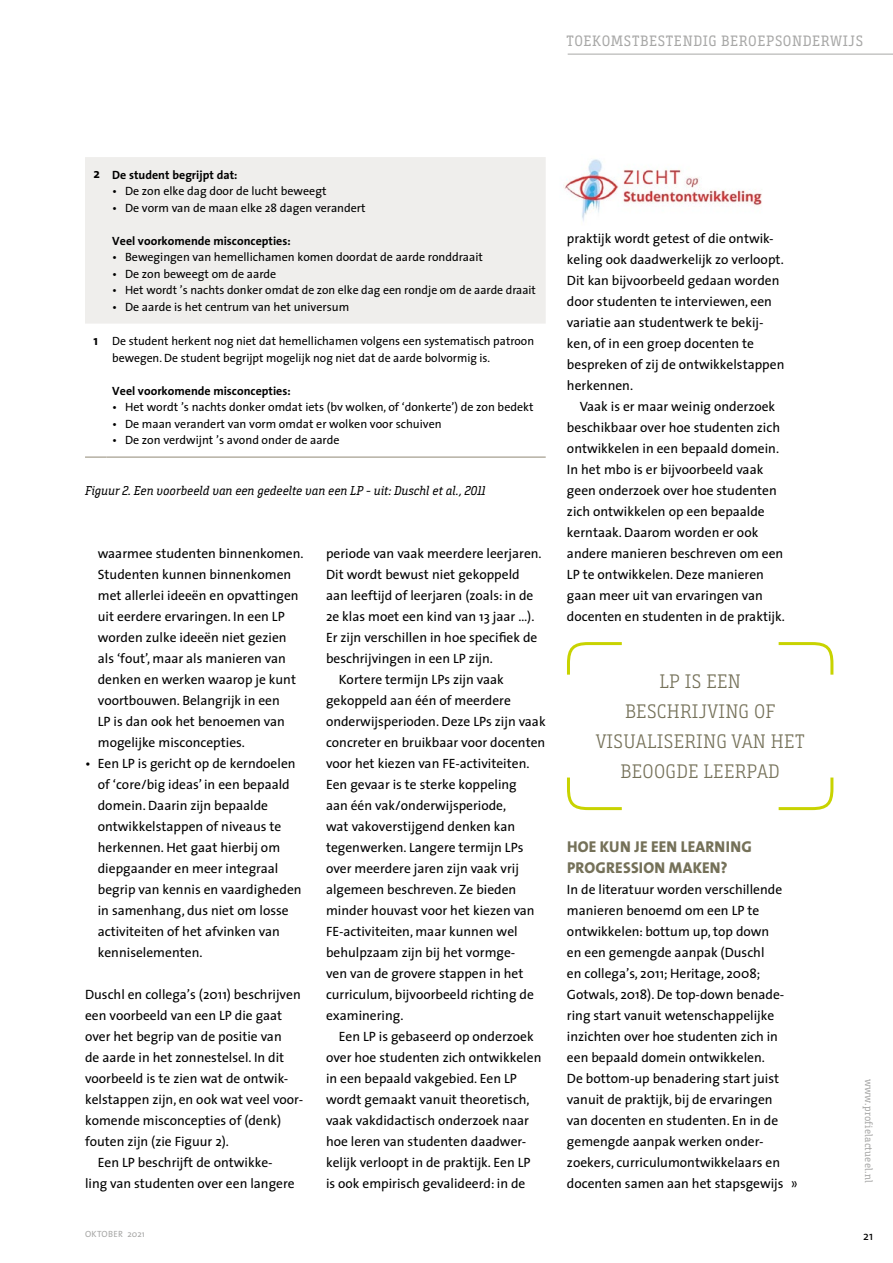
<style>
.page{position:relative;width:893px;height:1263px;background:#fff}
.page>*{position:absolute;margin:0;border:0;box-sizing:border-box;transform-origin:0 0}
.streamer{font:300 19.5px/30px "Bunday Slab";letter-spacing:.02em;color:#757159;text-align:center}
.tussenkopjes{font:800 15.75px/21px "The Sans";letter-spacing:.015em;color:#757159}
.t1{font:15px "Bunday Slab";letter-spacing:.045em;color:#a8a8a7}
.t2{font:15px "Bunday Slab";color:#000}
.bodytekst{font:13.5px/21px "The Sans";color:#000}
.body_geen_inspringin{font:13.5px/21px "The Sans";color:#000}
.body_geen_inspringin-2{font:700 13.5px "The Sans";color:#000}
.fotobijschrift{font:italic 12.75px "Bunday Slab";color:#000}
.body_geen_inspringin-3{font:12px/16.5px "The Sans";color:#000}
.body_geen_inspringin-4{font:700 12px "The Sans";color:#000}
.t3{font:10.5px "Bunday Slab";letter-spacing:.02em;color:#a8a8a7}
.t4{font:9px "The Sans";letter-spacing:.03em;color:#a8a8a7}
</style>
<div class="page">
<img style="left:564px;top:159px;width:198px;height:62px">
<hr style="left:568px;top:54px;width:325px;height:1px;background:#a8a8a7">
<svg style="left:778px;top:642px;width:56px;height:33px"></svg>
<svg style="left:567px;top:777px;width:55px;height:34px"></svg>
<svg style="left:567px;top:642px;width:55px;height:33px"></svg>
<svg style="left:778px;top:777px;width:56px;height:34px"></svg>
<div style="left:85px;top:157px;width:461px;height:167px;background:#efeeec"></div>
<hr style="left:85px;top:456px;width:21px;height:2px;background:#b5b0a3">
<hr style="left:106px;top:456px;width:440px;height:2px;background:#b5b0a3">
<p class="t1" style="left:566px;top:32px;width:298px">TOEKOMSTBESTENDIG BEROEPSONDERWIJS</p>
<p class="body_geen_inspringin-2" style="left:94px;top:163px;width:8px">2</p>
<p class="body_geen_inspringin-4" style="left:112px;top:165px;width:127px">De student begrijpt dat:</p>
<p class="body_geen_inspringin-3" style="left:112px;top:183px;width:216px">• De zon elke dag door de lucht beweegt</p>
<p class="body_geen_inspringin-3" style="left:112px;top:199px;width:255px">• De vorm van de maan elke 28 dagen verandert</p>
<p class="body_geen_inspringin-4" style="left:112px;top:231px;width:180px">Veel voorkomende misconcepties:</p>
<p class="body_geen_inspringin-3" style="left:112px;top:249px;width:372px">• Bewegingen van hemellichamen komen doordat de aarde ronddraait</p>
<p class="body_geen_inspringin-3" style="left:112px;top:265px;width:166px">• De zon beweegt om de aarde</p>
<p class="body_geen_inspringin-3" style="left:112px;top:282px;width:425px">• Het wordt ’s nachts donker omdat de zon elke dag een rondje om de aarde draait</p>
<p class="body_geen_inspringin-3" style="left:112px;top:298px;width:239px">• De aarde is het centrum van het universum</p>
<p class="body_geen_inspringin-2" style="left:94px;top:329px;width:6px">1</p>
<p class="body_geen_inspringin-3" style="left:112px;top:333px;width:423px">De student herkent nog niet dat hemellichamen volgens een systematisch patroon bewegen. De student begrijpt mogelijk nog niet dat de aarde bolvormig is.</p>
<p class="body_geen_inspringin-4" style="left:112px;top:381px;width:180px">Veel voorkomende misconcepties:</p>
<p class="body_geen_inspringin-3" style="left:112px;top:399px;width:423px">• Het wordt ’s nachts donker omdat iets (bv wolken, of ‘donkerte’) de zon bedekt</p>
<p class="body_geen_inspringin-3" style="left:112px;top:415px;width:331px">• De maan verandert van vorm omdat er wolken voor schuiven</p>
<p class="body_geen_inspringin-3" style="left:112px;top:432px;width:229px">• De zon verdwijnt ’s avond onder de aarde</p>
<p class="fotobijschrift" style="left:85px;top:483px;width:402px">Figuur 2. Een voorbeeld van een gedeelte van een LP - uit: Duschl et al., 2011</p>
<p class="bodytekst" style="left:98px;top:543px;width:207px">waarmee studenten binnenkomen.<br>Studenten kunnen binnenkomen met allerlei ideeën en opvattingen uit eerdere ervaringen. In een LP worden zulke ideeën niet gezien als ‘fout’, maar als manieren van denken en werken waarop je kunt voortbouwen. Belangrijk in een<br>LP is dan ook het benoemen van mogelijke misconcepties.</p>
<p class="bodytekst" style="left:98px;top:753px;width:205px;text-indent:-13px">• Een LP is gericht op de kerndoelen of ‘core/big ideas’ in een bepaald domein. Daarin zijn bepaalde ontwikkelstappen of niveaus te herkennen. Het gaat hierbij om diepgaander en meer integraal begrip van kennis en vaardigheden in samenhang, dus niet om losse activiteiten of het afvinken van kenniselementen.</p>
<p class="body_geen_inspringin" style="left:85px;top:984px;width:220px">Duschl en collega’s (2011) beschrijven een voorbeeld van een LP die gaat over het begrip van de positie van<br>de aarde in het zonnestelsel. In dit voorbeeld is te zien wat de ontwik&shy;kelstappen zijn, en ook wat veel voor&shy;komende misconcepties of (denk) fouten zijn (zie Figuur 2).</p>
<p class="bodytekst" style="left:85px;top:1152px;width:211px;text-indent:13px">Een LP beschrijft de ontwikke&shy;ling van studenten over een langere</p>
<p class="bodytekst" style="left:326px;top:543px;width:217px">periode van vaak meerdere leerjaren.<br>Dit wordt bewust niet gekoppeld aan leeftijd of leerjaren (zoals: in de 2e klas moet een kind van 13 jaar …).<br>Er zijn verschillen in hoe specifiek de beschrijvingen in een LP zijn.</p>
<p class="bodytekst" style="left:326px;top:669px;width:221px;text-indent:13px">Kortere termijn LPs zijn vaak gekoppeld aan één of meerdere onderwijsperioden. Deze LPs zijn vaak concreter en bruikbaar voor docenten voor het kiezen van FE-activiteiten.<br>Een gevaar is te sterke koppeling<br>aan één vak/onderwijsperiode,<br>wat vakoverstijgend denken kan tegenwerken. Langere termijn LPs over meerdere jaren zijn vaak vrij algemeen beschreven. Ze bieden minder houvast voor het kiezen van<br>FE-activiteiten, maar kunnen wel behulpzaam zijn bij het vormge-<br>ven van de grovere stappen in het curriculum, bijvoorbeeld richting de examinering.</p>
<p class="bodytekst" style="left:326px;top:1026px;width:217px;text-indent:13px">Een LP is gebaseerd op onderzoek over hoe studenten zich ontwikkelen in een bepaald vakgebied. Een LP wordt gemaakt vanuit theoretisch, vaak vakdidactisch onderzoek naar hoe leren van studenten daadwer&shy;kelijk verloopt in de praktijk. Een LP is ook empirisch gevalideerd: in de</p>
<p class="bodytekst" style="left:567px;top:228px;width:219px">praktijk wordt getest of die ontwik&shy;keling ook daadwerkelijk zo verloopt.<br>Dit kan bijvoorbeeld gedaan worden door studenten te interviewen, een variatie aan studentwerk te bekij&shy;ken, of in een groep docenten te bespreken of zij de ontwikkelstappen herkennen.</p>
<p class="bodytekst" style="left:567px;top:396px;width:219px;text-indent:13px">Vaak is er maar weinig onderzoek beschikbaar over hoe studenten zich ontwikkelen in een bepaald domein.<br>In het mbo is er bijvoorbeeld vaak geen onderzoek over hoe studenten zich ontwikkelen op een bepaalde kerntaak. Daarom worden er ook andere manieren beschreven om een LP te ontwikkelen. Deze manieren gaan meer uit van ervaringen van docenten en studenten in de praktijk.</p>
<p class="streamer" style="left:596px;top:667px;width:211px">LP IS EEN<br>BESCHRIJVING OF<br>VISUALISERING VAN HET<br>BEOOGDE LEERPAD</p>
<p class="tussenkopjes" style="left:567px;top:836px;width:186px">HOE KUN JE EEN LEARNING<br>PROGRESSION MAKEN?</p>
<p class="body_geen_inspringin" style="left:567px;top:879px;width:219px">In de literatuur worden verschillende manieren benoemd om een LP te ontwikkelen: bottum up, top down en een gemengde aanpak (Duschl<br>en collega’s, 2011; Heritage, 2008; Gotwals, 2018). De top-down benade&shy;ring start vanuit wetenschappelijke inzichten over hoe studenten zich in een bepaald domein ontwikkelen.<br>De bottom-up benadering start juist vanuit de praktijk, bij de ervaringen van docenten en studenten. En in de gemengde aanpak werken onder&shy;zoekers, curriculumontwikkelaars en docenten samen aan het stapsgewijs</p>
<p class="t2" style="left:791px;top:1174px;width:9px">»</p>
<p class="t3" style="left:875px;top:1079px;width:105px;rotate:90deg">www.profielactueel.nl</p>
<p class="t4" style="left:85px;top:1227px;width:39px">OKTOBER</p>
<p class="body_geen_inspringin-3" style="left:863px;top:1227px;width:12px">21</p>
<p class="t4" style="left:128px;top:1227px;width:19px">2021</p>
</div>
